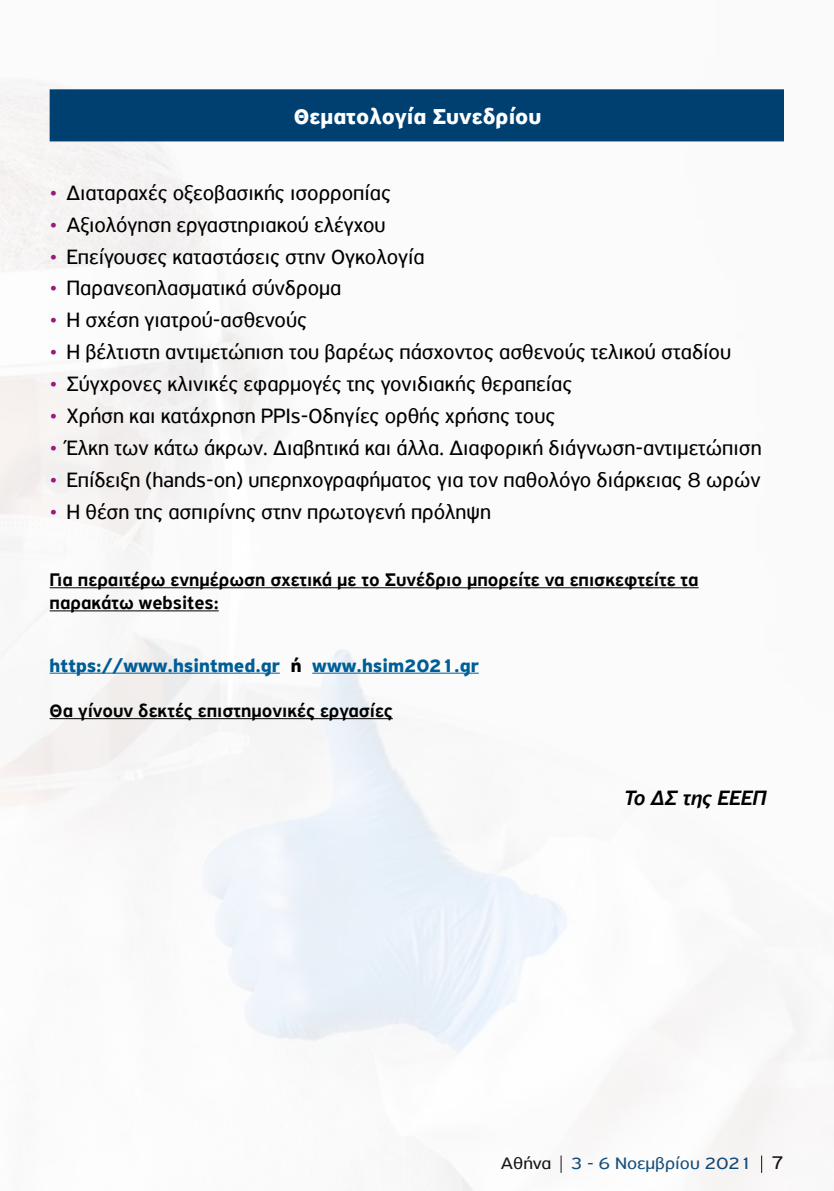
<style>
.page{position:relative;width:834px;height:1191px;background:#fff}
.page>*{position:absolute;margin:0;border:0;box-sizing:border-box;transform-origin:0 0}
.t1{font:700 22.75px "PF Highway Sans Pro";color:#fff}
.t2{font:21.88px "PF Highway Sans Pro";color:#000}
.t3{font:italic 500 21.88px "PF Highway Sans Pro";color:#000}
.t4{font:500 19.25px/23.1px "PF Highway Sans Pro";color:#000}
.t5{font:700 19.25px "PF Highway Sans Pro";color:#005e96}
.t6{font:17.5px "PF Highway Sans Pro";color:#004071;scale:1.1 1}
.s1{color:#941b82}
.s2{color:#000}
.s3{font-size:19.25px;color:#000}
</style>
<div class="page">
<img style="left:0;top:80px;width:803px;height:1111px">
<hr style="left:50px;top:587px;width:648px;height:1px;background:#000">
<hr style="left:50px;top:610px;width:169px;height:1px;background:#000">
<hr style="left:50px;top:672px;width:230px;height:1px;background:#005e96">
<hr style="left:312px;top:672px;width:166px;height:1px;background:#005e96">
<hr style="left:50px;top:718px;width:343px;height:1px;background:#000">
<div style="left:50px;top:90px;width:733px;height:51px;background:#004071"></div>
<hr style="left:50px;top:89px;width:733px;height:2px;background:#004071">
<p class="t1" style="left:294px;top:103px;width:249px">Θεματολογία Συνεδρίου</p>
<p class="t2" style="left:50px;top:180px;width:343px"><span class="s1">•</span> Διαταραχές οξεοβασικής ισορροπίας</p>
<p class="t2" style="left:50px;top:212px;width:337px"><span class="s1">•</span> Αξιολόγηση εργαστηριακού ελέγχου</p>
<p class="t2" style="left:50px;top:244px;width:376px"><span class="s1">•</span> Επείγουσες καταστάσεις στην Ογκολογία</p>
<p class="t2" style="left:50px;top:275px;width:293px"><span class="s1">•</span> Παρανεοπλασματικά σύνδρομα</p>
<p class="t2" style="left:50px;top:307px;width:259px"><span class="s1">•</span> Η σχέση γιατρού-ασθενούς</p>
<p class="t2" style="left:50px;top:339px;width:682px"><span class="s1">•</span> Η βέλτιστη αντιμετώπιση του βαρέως πάσχοντος ασθενούς τελικού σταδίου</p>
<p class="t2" style="left:50px;top:371px;width:524px"><span class="s1">•</span> Σύγχρονες κλινικές εφαρμογές της γονιδιακής θεραπείας</p>
<p class="t2" style="left:50px;top:403px;width:507px"><span class="s1">•</span> Χρήση και κατάχρηση PPIs-Οδηγίες ορθής χρήσης τους</p>
<p class="t2" style="left:50px;top:435px;width:713px"><span class="s1">•</span> Έλκη των κάτω άκρων. Διαβητικά και άλλα. Διαφορική διάγνωση-αντιμετώπιση</p>
<p class="t2" style="left:50px;top:466px;width:712px"><span class="s1">•</span> Επίδειξη (hands-on) υπερηχογραφήματος για τον παθολόγο διάρκειας 8 ωρών</p>
<p class="t2" style="left:50px;top:498px;width:442px"><span class="s1">•</span> Η θέση της ασπιρίνης στην πρωτογενή πρόληψη</p>
<p class="t4" style="left:50px;top:569px;width:650px">Για περαιτέρω ενημέρωση σχετικά με το Συνέδριο μπορείτε να επισκεφτείτε τα παρακάτω websites:</p>
<p class="t5" style="left:50px;top:654px;width:430px">https://www.hsintmed.gr <span class="s2">ή</span> www.hsim2021.gr</p>
<p class="t4" style="left:50px;top:699px;width:344px">Θα γίνουν δεκτές επιστημονικές εργασίες</p>
<p class="t3" style="left:624px;top:785px;width:144px">Το ΔΣ της ΕΕΕΠ</p>
<p class="t6" style="left:501px;top:1153px;width:259px"><span class="s2">Αθήνα</span> 3 - 6 Νοεμβρίου 2021 <span class="s3">7</span></p>
</div>
